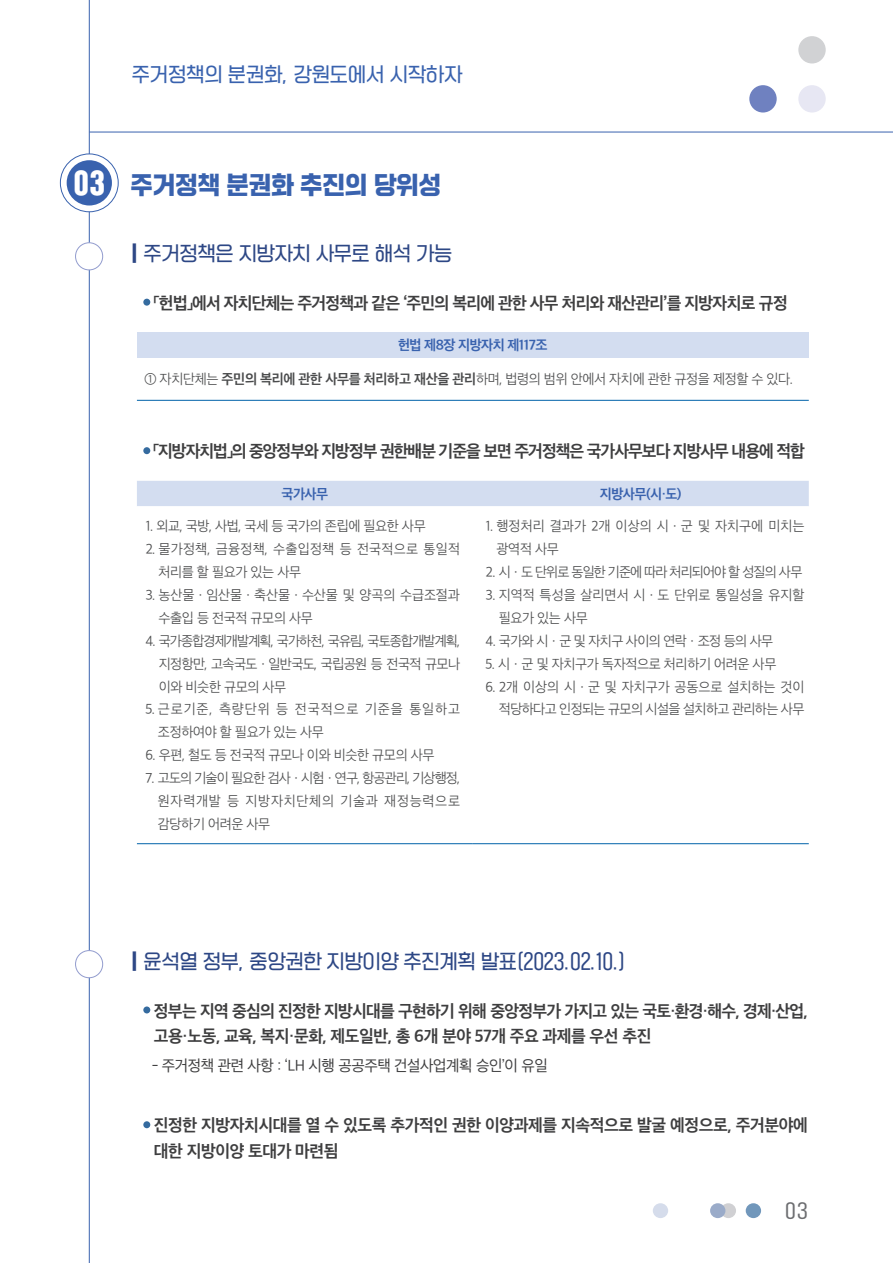
<style>
.page{position:relative;width:893px;height:1263px;background:#fff}
.page>*{position:absolute;margin:0;border:0;box-sizing:border-box;transform-origin:0 0}
.t1{font:24px "SD Gyeokdong G206 Hv";color:#3962ae;scale:.93 1}
.t2{font:19.5px "SD Gyeokdong G204 Rg";letter-spacing:-.01em;color:#2d4785;scale:.93 1}
.t3{font:19.5px "SD Gyeokdong G204 Rg";color:#3962ae;scale:.93 1}
.t4{font:18px "SD Gyeokdong G204 Rg";color:#6c6d70}
.t5{font:16.5px/25.5px "SD Gothic Neoa g Bd";letter-spacing:-.045em;color:#3e3e3f}
.t6{font:16.5px/25.5px "SD Gothic Neoa g Bd";letter-spacing:-.025em;color:#3e3e3f}
.t7{font:15px "SD Gothic Neoa d Rg";letter-spacing:-.025em;color:#3e3e3f}
.t8{font:13.5px/23px "SD Gothic Neoa c Lt";letter-spacing:-.025em;color:#4b4c4d;text-align:justify}
.t9{font:13.5px/23px "SD Gothic Neoa c Lt";letter-spacing:-.045em;color:#4b4c4d;text-align:right}
.t10{font:13.5px/23px "SD Gothic Neoa c Lt";letter-spacing:-.005em;color:#4b4c4d}
.t11{font:13.5px/23px "SD Gothic Neoa c Lt";letter-spacing:.015em;color:#4b4c4d}
.t12{font:13.5px/23px "SD Gothic Neoa c Lt";letter-spacing:.065em;color:#4b4c4d}
.t13{font:13.5px/23px "SD Gothic Neoa c Lt";color:#4b4c4d}
.t14{font:13.5px/23px "SD Gothic Neoa c Lt";letter-spacing:.005em;color:#4b4c4d}
.t15{font:13.5px "SD Gothic Neoa g Bd";letter-spacing:-.04em;color:#3962ae}
.t16{font:13.5px "SD Gothic Neoa c Lt";letter-spacing:-.065em;color:#4b4c4d}
.s1{font-family:"SD Gyeokdong G207 Bk";font-size:27px;color:#fff}
.s2{font-family:"SD Gyeokdong G207 Bk"}
.s3{font-family:"SD Gothic Neoa g Bd"}
</style>
<div class="page">
<hr style="left:89px;top:0;width:1px;height:1263px;background:#3962ae">
<hr style="left:89px;top:132px;width:804px;height:1px;background:#3962ae">
<div style="left:749px;top:85px;width:28px;height:28px;background:#6f81c0;border-radius:50%"></div>
<div style="left:798px;top:85px;width:28px;height:28px;background:#e7e7f3;border-radius:50%"></div>
<div style="left:798px;top:36px;width:28px;height:27px;background:#d1d2d4;border-radius:50%"></div>
<div style="left:746px;top:1203px;width:15px;height:15px;background:#7197bb;border-radius:50%"></div>
<div style="left:653px;top:1203px;width:15px;height:15px;background:#d5dceb;border-radius:50%"></div>
<svg style="left:721px;top:1203px;width:15px;height:15px"></svg>
<div style="left:710px;top:1203px;width:15px;height:15px;background:#9aabc9;border-radius:50%"></div>
<svg style="left:60px;top:154px;width:58px;height:58px"></svg>
<div style="left:60px;top:154px;width:58px;height:58px;border:1px solid #3962ae;border-radius:50%"></div>
<div style="left:67px;top:160px;width:45px;height:45px;background:#3962ae;border-radius:50%"></div>
<div style="left:143px;top:299px;width:7px;height:7px;background:#356b9f;border-radius:50%"></div>
<div style="left:143px;top:447px;width:7px;height:7px;background:#356b9f;border-radius:50%"></div>
<div style="left:76px;top:243px;width:27px;height:27px;background:#fff;border-radius:50%"></div>
<div style="left:75px;top:242px;width:28px;height:28px;border:1px solid #929cce;border-radius:50%"></div>
<div style="left:143px;top:1006px;width:7px;height:7px;background:#356b9f;border-radius:50%"></div>
<div style="left:143px;top:1121px;width:7px;height:7px;background:#356b9f;border-radius:50%"></div>
<div style="left:76px;top:950px;width:27px;height:28px;background:#fff;border-radius:50%"></div>
<div style="left:75px;top:950px;width:28px;height:28px;border:1px solid #929cce;border-radius:50%"></div>
<div style="left:137px;top:332px;width:672px;height:26px;background:#d3ddf0"></div>
<hr style="left:137px;top:400px;width:672px;height:1px;background:#0162a9">
<div style="left:137px;top:481px;width:672px;height:25px;background:#d3ddf0"></div>
<hr style="left:137px;top:843px;width:336px;height:1px;background:#0162a9">
<hr style="left:473px;top:843px;width:336px;height:1px;background:#0162a9">
<h2 class="t3" style="left:132px;top:64px;width:357px">주거정책의 분권화, 강원도에서 시작하자</h2>
<h1 class="t1" style="left:74px;top:172px;width:396px"><span class="s1">03</span> 주거정책 분권화 추진의 당위성</h1>
<h2 class="t2" style="left:131px;top:243px;width:347px"><span class="s2">|</span> 주거정책은 지방자치 사무로 해석 가능</h2>
<p class="t5" style="left:154px;top:290px;width:635px">「헌법」에서 자치단체는 주거정책과 같은 ‘주민의 복리에 관한 사무 처리와 재산관리’를 지방자치로 규정</p>
<p class="t15" style="left:398px;top:338px;width:151px">헌법 제8장 지방자치 제117조</p>
<p class="t8" style="left:145px;top:368px;width:650px">① 자치단체는 <span class="s3">주민의 복리에 관한 사무를 처리하고 재산을 관리</span>하며, 법령의 범위 안에서 자치에 관한 규정을 제정할 수 있다.</p>
<p class="t5" style="left:153px;top:438px;width:653px">「지방자치법」의 중앙정부와 지방정부 권한배분 기준을 보면 주거정책은 국가사무보다 지방사무 내용에 적합</p>
<p class="t15" style="left:282px;top:487px;width:48px">국가사무</p>
<p class="t15" style="left:600px;top:487px;width:83px">지방사무(시·도)</p>
<p class="t8" style="left:145px;top:514px;width:282px">1. 외교, 국방, 사법, 국세 등 국가의 존립에 필요한 사무</p>
<p class="t11" style="left:158px;top:537px;width:303px;text-indent:-13px">2. 물가정책, 금융정책, 수출입정책 등 전국적으로 통일적 처리를 할 필요가 있는 사무</p>
<p class="t10" style="left:159px;top:583px;width:303px;text-indent:-13px">3. 농산물ㆍ임산물ㆍ축산물ㆍ수산물 및 양곡의 수급조절과 수출입 등 전국적 규모의 사무</p>
<p class="t8" style="left:159px;top:629px;width:303px;text-indent:-13px">4. 국가종합경제개발계획, 국가하천, 국유림, 국토종합개발계획, 지정항만, 고속국도ㆍ일반국도, 국립공원 등 전국적 규모나 이와 비슷한 규모의 사무</p>
<p class="t12" style="left:158px;top:698px;width:304px;text-indent:-13px">5. 근로기준, 측량단위 등 전국적으로 기준을 통일하고 조정하여야 할 필요가 있는 사무</p>
<p class="t8" style="left:145px;top:744px;width:291px">6. 우편, 철도 등 전국적 규모나 이와 비슷한 규모의 사무</p>
<p class="t8" style="left:158px;top:767px;width:304px;text-indent:-12px">7. 고도의 기술이 필요한 검사ㆍ시험ㆍ연구, 항공관리, 기상행정, 원자력개발 등 지방자치단체의 기술과 재정능력으로 감당하기 어려운 사무</p>
<p class="t14" style="left:497px;top:514px;width:309px;text-indent:-11px">1. 행정처리 결과가 2개 이상의 시ㆍ군 및 자치구에 미치는 광역적 사무</p>
<p class="t16" style="left:486px;top:565px;width:318px">2. 시ㆍ도 단위로 동일한 기준에 따라 처리되어야 할 성질의 사무</p>
<p class="t13" style="left:499px;top:583px;width:307px;text-indent:-13px">3. 지역적 특성을 살리면서 시ㆍ도 단위로 통일성을 유지할 필요가 있는 사무</p>
<p class="t9" style="left:486px;top:629px;width:289px">4. 국가와 시ㆍ군 및 자치구 사이의 연락ㆍ조정 등의 사무</p>
<p class="t8" style="left:486px;top:652px;width:292px">5. 시ㆍ군 및 자치구가 독자적으로 처리하기 어려운 사무</p>
<p class="t9" style="left:486px;top:675px;width:320px">6. 2개 이상의 시ㆍ군 및 자치구가 공동으로 설치하는 것이 적당하다고 인정되는 규모의 시설을 설치하고 관리하는 사무</p>
<h2 class="t2" style="left:131px;top:951px;width:534px"><span class="s2">|</span> 윤석열 정부, 중앙권한 지방이양 추진계획 발표(2023.02.10.)</h2>
<p class="t5" style="left:154px;top:998px;width:655px">정부는 지역 중심의 진정한 지방시대를 구현하기 위해 중앙정부가 가지고 있는 국토·환경·해수, 경제·산업, 고용·노동, 교육, 복지·문화, 제도일반, 총 6개 분야 57개 주요 과제를 우선 추진</p>
<p class="t7" style="left:152px;top:1057px;width:397px">- 주거정책 관련 사항 : ‘LH 시행 공공주택 건설사업계획 승인’이 유일</p>
<p class="t6" style="left:154px;top:1112px;width:655px">진정한 지방자치시대를 열 수 있도록 추가적인 권한 이양과제를 지속적으로 발굴 예정으로, 주거분야에 대한 지방이양 토대가 마련됨</p>
<h3 class="t4" style="left:785px;top:1201px;width:24px">03</h3>
</div>
